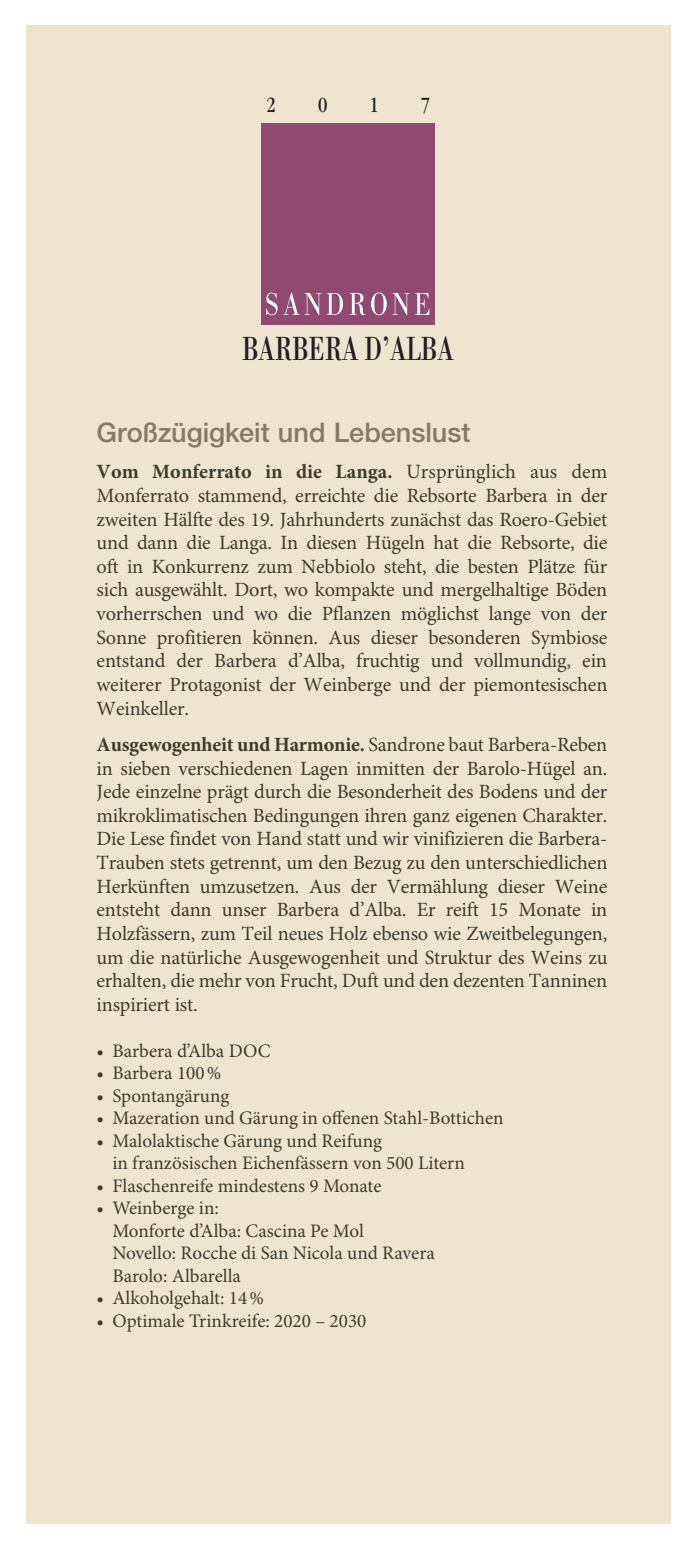
<style>
.page{position:relative;width:696px;height:1550px;background:#fff}
.page>*{position:absolute;margin:0;border:0;box-sizing:border-box;transform-origin:0 0}
.t1{font:34.65px "Bodoni Std";color:#231f20;scale:.7 1}
.t2{font:500 27px "Helvetica Neue LT Std";color:#877962}
.t3{font:condensed 22.5px "ITC Garamond Std";color:#231f20}
.t4{font:20.25px/23.6px "Minion Pro";letter-spacing:-.01em;color:#3e3a2d;text-align:justify}
.t5{font:19.12px/22.5px "Minion Pro";color:#3e3a2d}
.s1{font-weight:700}
</style>
<div class="page">
<div style="left:26px;top:26px;width:644px;height:1498px;background:#efe4d0"></div>
<div style="left:261px;top:123px;width:173px;height:202px;background:#904a71"></div>
<svg style="left:266px;top:293px;width:11px;height:22px"></svg>
<svg style="left:283px;top:293px;width:60px;height:22px"></svg>
<svg style="left:349px;top:293px;width:16px;height:22px"></svg>
<svg style="left:371px;top:293px;width:15px;height:22px"></svg>
<svg style="left:392px;top:293px;width:37px;height:22px"></svg>
<p class="t3" style="left:266px;top:92px;width:11px">2</p>
<p class="t3" style="left:318px;top:92px;width:11px">0</p>
<p class="t3" style="left:369px;top:92px;width:11px">1</p>
<p class="t3" style="left:420px;top:92px;width:11px">7</p>
<p class="t1" style="left:242px;top:328px;width:303px">BARBERA D’ALBA</p>
<p class="t2" style="left:96px;top:416px;width:375px">Großzügigkeit und Lebenslust</p>
<p class="t4" style="left:96px;top:461px;width:512px"><span class="s1">Vom Monferrato in die Langa.</span> Ursprünglich aus dem Monferrato stammend, erreichte die Rebsorte Barbera in der zweiten Hälfte des 19. Jahrhunderts zunächst das Roero-Gebiet und dann die Langa. In diesen Hügeln hat die Rebsorte, die oft in Konkurrenz zum Nebbiolo steht, die besten Plätze für sich ausgewählt. Dort, wo kompakte und mergelhaltige Böden vorherrschen und wo die Pflanzen möglichst lange von der Sonne profitieren können. Aus dieser besonderen Symbiose entstand der Barbera d’Alba, fruchtig und vollmundig, ein weiterer Protagonist der Weinberge und der piemontesischen Weinkeller.</p>
<p class="t4" style="left:96px;top:733px;width:512px"><span class="s1">Ausgewogenheit und Harmonie.</span> Sandrone baut Barbera-Reben in sieben verschiedenen Lagen inmitten der Barolo-Hügel an.<br>Jede einzelne prägt durch die Besonderheit des Bodens und der mikroklimatischen Bedingungen ihren ganz eigenen Charakter.<br>Die Lese findet von Hand statt und wir vinifizieren die Barbera-Trauben stets getrennt, um den Bezug zu den unterschiedlichen Herkünften umzusetzen. Aus der Vermählung dieser Weine entsteht dann unser Barbera d’Alba. Er reift 15 Monate in Holzfässern, zum Teil neues Holz ebenso wie Zweitbelegungen, um die natürliche Ausgewogenheit und Struktur des Weins zu erhalten, die mehr von Frucht, Duft und den dezenten Tanninen inspiriert ist.</p>
<p class="t5" style="left:96px;top:1040px;width:175px">• Barbera d’Alba DOC</p>
<p class="t5" style="left:96px;top:1063px;width:126px">• Barbera 100%</p>
<p class="t5" style="left:96px;top:1085px;width:134px">• Spontangärung</p>
<p class="t5" style="left:96px;top:1108px;width:408px">• Mazeration und Gärung in offenen Stahl-Bottichen</p>
<p class="t5" style="left:112px;top:1130px;width:354px;text-indent:-16px">• Malolaktische Gärung und Reifung<br>in französischen Eichenfässern von 500 Litern</p>
<p class="t5" style="left:96px;top:1175px;width:286px">• Flaschenreife mindestens 9 Monate</p>
<p class="t5" style="left:112px;top:1198px;width:324px;text-indent:-16px">• Weinberge in:<br>Monforte d’Alba: Cascina Pe Mol<br>Novello: Rocche di San Nicola und Ravera<br>Barolo: Albarella</p>
<p class="t5" style="left:96px;top:1288px;width:169px">• Alkoholgehalt: 14%</p>
<p class="t5" style="left:96px;top:1310px;width:271px">• Optimale Trinkreife: 2020 – 2030</p>
</div>
